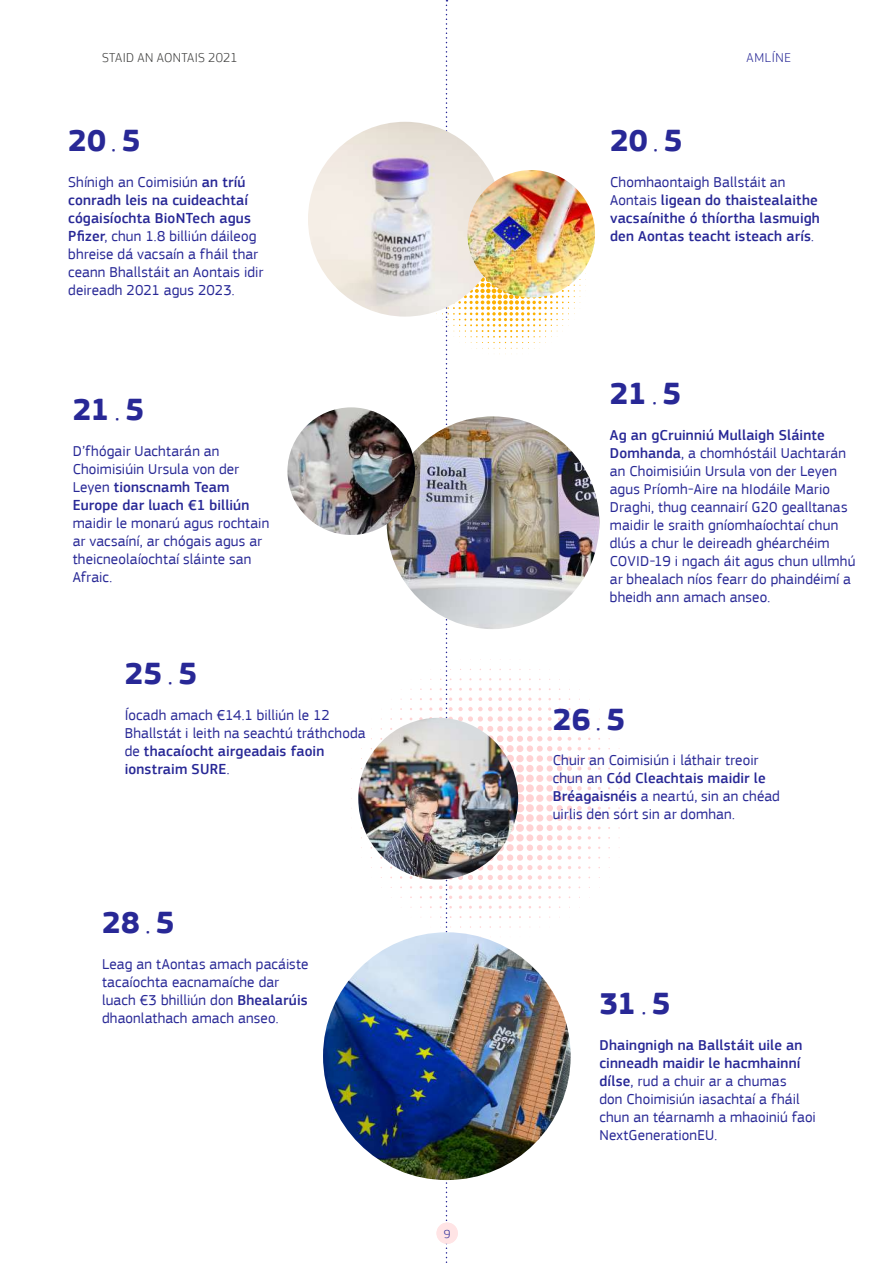
<style>
.page{position:relative;width:893px;height:1263px;background:#fff}
.page>*{position:absolute;margin:0;border:0;box-sizing:border-box;transform-origin:0 0}
.t1{font:700 31.65px "EC Square Sans Pro";color:#282896}
.t2{font:15px/18px "EC Square Sans Pro";letter-spacing:.01em;color:#282896}
.t3{font:500 15px/18px "EC Square Sans Pro";letter-spacing:.01em;color:#282896}
.t4{font:300 13.5px "EC Square Sans Pro";letter-spacing:.015em;color:#3c3c3b}
.t5{font:300 13.5px "EC Square Sans Pro";letter-spacing:.045em;color:#282896}
.t6{font:300 12.15px "EC Square Sans Pro";color:#282896}
.s1{font-weight:300}
.s2{font-weight:500}
.s3{font-weight:400}
</style>
<div class="page">
<img style="left:323px;top:932px;width:248px;height:248px;border-radius:124px">
<svg style="left:351px;top:679px;width:269px;height:258px"></svg>
<img style="left:358px;top:718px;width:67px;height:161px">
<img style="left:387px;top:416px;width:212px;height:213px;border-radius:106px">
<img style="left:287px;top:407px;width:128px;height:128px;border-radius:64px">
<img style="left:425px;top:0;width:161px;height:1263px">
<img style="left:308px;top:122px;width:194px;height:195px;border-radius:97px">
<img style="left:467px;top:170px;width:128px;height:128px;border-radius:64px">
<div style="left:437px;top:1222px;width:21px;height:22px;background:#ffe4e5;border-radius:50%"></div>
<p class="t4" style="left:102px;top:50px;width:137px">STAID AN AONTAIS 2021</p>
<p class="t5" style="left:747px;top:50px;width:46px">AMLÍNE</p>
<h1 class="t1" style="left:68px;top:122px;width:74px">20 <span class="s1">.</span> 5</h1>
<p class="t2" style="left:68px;top:173px;width:197px">Shínigh an Coimisiún <span class="s2">an tríú conradh leis na cuideachtaí cógaisíochta BioNTech agus<br>Pfizer</span>, chun 1.8 billiún dáileog bhreise dá vacsaín a fháil thar ceann Bhallstáit an Aontais idir deireadh 2021 agus 2023.</p>
<h1 class="t1" style="left:73px;top:391px;width:73px">21 <span class="s1">.</span> 5</h1>
<p class="t2" style="left:73px;top:442px;width:178px">D’fhógair Uachtarán an<br>Choimisiúin Ursula von der<br>Leyen <span class="s2">tionscnamh Team<br>Europe dar luach €1 billiún</span></p>
<p class="t2" style="left:73px;top:514px;width:198px">maidir le monarú agus rochtain ar vacsaíní, ar chógais agus ar theicneolaíochtaí sláinte san<br>Afraic.</p>
<h1 class="t1" style="left:610px;top:122px;width:74px">20 <span class="s1">.</span> 5</h1>
<p class="t3" style="left:610px;top:173px;width:211px"><span class="s3">Chomhaontaigh Ballstáit an<br>Aontais</span> ligean do thaistealaithe vacsaínithe ó thíortha lasmuigh den Aontas teacht isteach arís<span class="s3">.</span></p>
<h1 class="t1" style="left:610px;top:375px;width:73px">21 <span class="s1">.</span> 5</h1>
<p class="t2" style="left:610px;top:426px;width:247px"><span class="s2">Ag an gCruinniú Mullaigh Sláinte Domhanda</span>, a chomhóstáil Uachtarán an Choimisiúin Ursula von der Leyen agus Príomh-Aire na hIodáile Mario Draghi, thug ceannairí G20 gealltanas maidir le sraith gníomhaíochtaí chun dlús a chur le deireadh ghéarchéim COVID-19 i ngach áit agus chun ullmhú ar bhealach níos fearr do phaindéimí a bheidh ann amach anseo.</p>
<h1 class="t1" style="left:125px;top:654px;width:74px">25 <span class="s1">.</span> 5</h1>
<p class="t2" style="left:125px;top:706px;width:242px">Íocadh amach €14.1 billiún le 12<br>Bhallstát i leith na seachtú tráthchoda de <span class="s2">thacaíocht airgeadais faoin ionstraim SURE</span>.</p>
<h1 class="t1" style="left:553px;top:700px;width:74px">26 <span class="s1">.</span> 5</h1>
<p class="t2" style="left:553px;top:752px;width:229px">Chuir an Coimisiún i láthair treoir chun an <span class="s2">Cód Cleachtais maidir le Bréagaisnéis</span> a neartú, sin an chéad uirlis den sórt sin ar domhan.</p>
<h1 class="t1" style="left:102px;top:903px;width:74px">28 <span class="s1">.</span> 5</h1>
<p class="t2" style="left:102px;top:955px;width:208px">Leag an tAontas amach pacáiste tacaíochta eacnamaíche dar luach €3 bhilliún don <span class="s2">Bhealarúis </span>dhaonlathach amach anseo.</p>
<p class="t6" style="left:444px;top:1227px;width:8px">9</p>
<h1 class="t1" style="left:599px;top:985px;width:73px">31 <span class="s1">.</span> 5</h1>
<p class="t2" style="left:599px;top:1036px;width:218px"><span class="s2">Dhaingnigh na Ballstáit uile an cinneadh maidir le hacmhainní dílse</span>, rud a chuir ar a chumas<br>don Choimisiún iasachtaí a fháil chun an téarnamh a mhaoiniú faoi<br>NextGenerationEU.</p>
</div>
